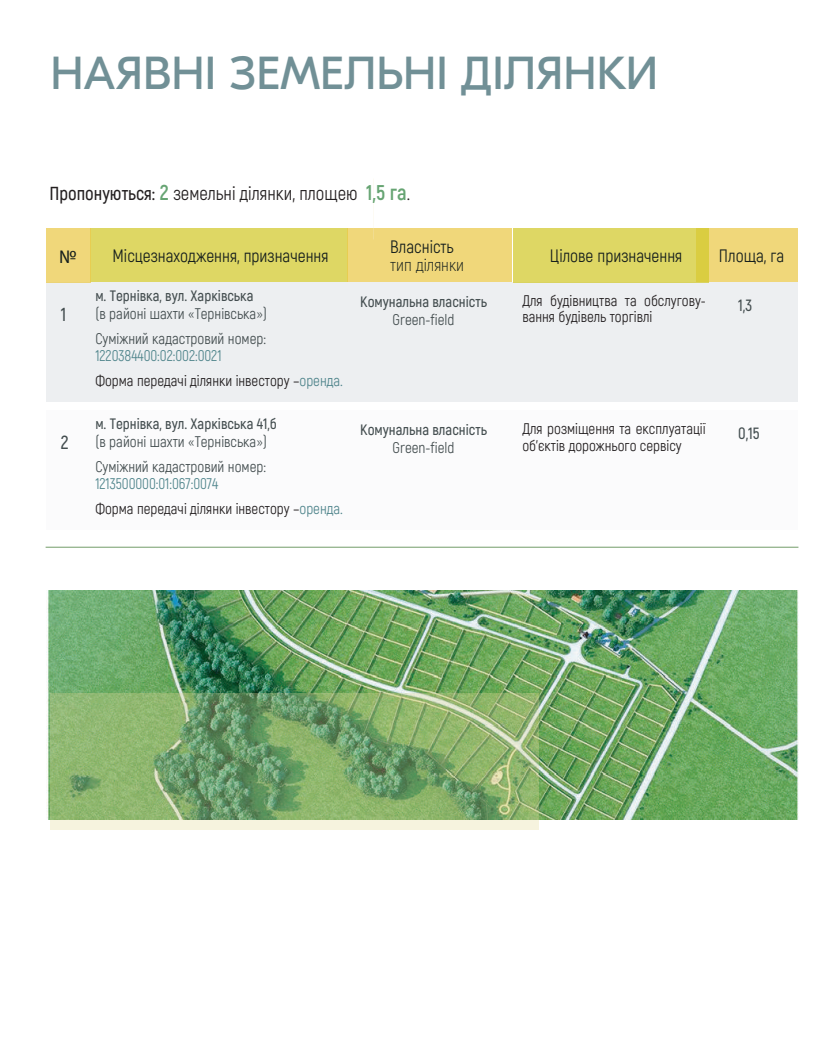
<style>
.page{position:relative;width:839px;height:1049px;background:#fff}
.page>*{position:absolute;margin:0;border:0;box-sizing:border-box;transform-origin:0 0}
.t1{font:46.25px "GT Eesti Pro Display";color:#719096}
.t2{font:19.12px "Myriad Pro";color:#161f1d}
.t3{font:18.75px "Akrobat";color:#231f20}
.t4{font:600 18.75px "Akrobat";color:#434d4f}
.t5{font:17.5px "Akrobat";color:#161f1d}
.t6{font:300 17.5px "Akrobat";color:#161f1d}
.t7{font:600 16.25px "Akrobat";color:#434d4f}
.t8{font:15px/16.2px "Akrobat";color:#231f20}
.t9{font:15px/25px "Akrobat";color:#434d4f}
.t10{font:600 15px "Akrobat";color:#434d4f}
.s1{font-weight:600}
.s2{font-weight:700;font-size:21.25px;color:rgb(48 132 65/.74)}
.s3{color:#50858c}
</style>
<div class="page">
<div style="left:90px;top:228px;width:257px;height:54px;background:#ded764"></div>
<div style="left:347px;top:228px;width:165px;height:54px;background:#f0d77a"></div>
<div style="left:696px;top:228px;width:101px;height:54px;background:#f0d77a"></div>
<div style="left:46px;top:282px;width:751px;height:120px;background:#edeff1"></div>
<div style="left:46px;top:228px;width:44px;height:55px;background:#f0d77a"></div>
<div style="left:513px;top:228px;width:195px;height:55px;background:#ded764"></div>
<div style="left:46px;top:410px;width:751px;height:120px;background:#fbfbfc"></div>
<hr style="left:46px;top:547px;width:752px;height:1px;background:#5a8c50">
<img style="left:46px;top:590px;width:752px;height:229px">
<svg style="left:51px;top:693px;width:488px;height:137px"></svg>
<h1 class="t1" style="left:51px;top:48px;width:609px">НАЯВНІ ЗЕМЕЛЬНІ ДІЛЯНКИ</h1>
<p class="t3" style="left:49px;top:182px;width:362px"><span class="s1">Пропонуються:</span> <span class="s2">2</span> земельні ділянки, площею <span class="s2">1,5 га</span>.</p>
<p class="t5" style="left:390px;top:237px;width:65px">Власність</p>
<p class="t6" style="left:390px;top:254px;width:75px">тип ділянки</p>
<p class="t5" style="left:550px;top:245px;width:134px">Цілове призначення</p>
<p class="t8" style="left:522px;top:293px;width:185px">Для будівництва та обслугову&shy;вання будівель торгівлі</p>
<p class="t5" style="left:113px;top:246px;width:217px">Місцезнаходження, призначення</p>
<p class="t2" style="left:59px;top:245px;width:19px">№</p>
<p class="t5" style="left:719px;top:246px;width:67px">Площа, га</p>
<p class="t10" style="left:95px;top:286px;width:160px">м. Тернівка, вул. Харківська</p>
<p class="t9" style="left:95px;top:301px;width:173px">(в районі шахти «Тернівська»)<br>Суміжний кадастровий номер:</p>
<p class="t8" style="left:95px;top:343px;width:249px;line-height:25px"><span class="s3">1220384400:02:002:0021<br></span>Форма передачі ділянки інвестору –<span class="s3">оренда.</span></p>
<p class="t10" style="left:360px;top:292px;width:128px">Комунальна власність</p>
<p class="t9" style="left:392px;top:307px;width:63px">Green-field</p>
<p class="t7" style="left:738px;top:295px;width:16px">1,3</p>
<p class="t4" style="left:61px;top:303px;width:7px">1</p>
<p class="t4" style="left:61px;top:431px;width:9px">2</p>
<p class="t10" style="left:95px;top:414px;width:183px">м. Тернівка, вул. Харківська 41,б</p>
<p class="t9" style="left:95px;top:429px;width:173px">(в районі шахти «Тернівська»)<br>Суміжний кадастровий номер:</p>
<p class="t8" style="left:95px;top:472px;width:249px;line-height:25px"><span class="s3">1213500000:01:067:0074<br></span>Форма передачі ділянки інвестору –<span class="s3">оренда.</span></p>
<p class="t10" style="left:360px;top:421px;width:128px">Комунальна власність</p>
<p class="t9" style="left:392px;top:435px;width:63px">Green-field</p>
<p class="t8" style="left:522px;top:421px;width:185px">Для розміщення та експлуатації об’єктів дорожнього сервісу</p>
<p class="t7" style="left:738px;top:423px;width:23px">0,15</p>
</div>
